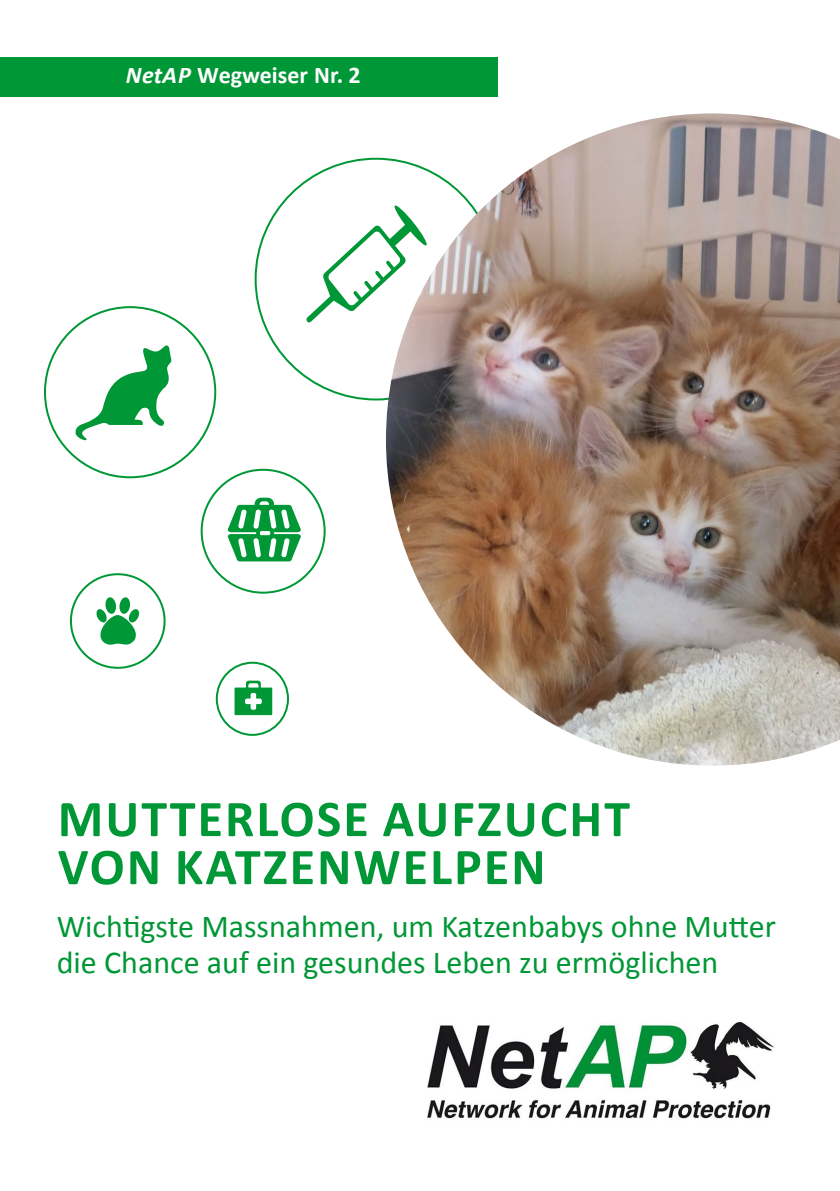
<style>
.page{position:relative;width:840px;height:1191px;background:#fff}
.page>*{position:absolute;margin:0;border:0;box-sizing:border-box;transform-origin:0 0}
.t1{font:700 52px/48px "Calibri";letter-spacing:.04em;color:#009736}
.t2{font:32px/36px "Calibri";color:#009736}
.t3{font:700 24px "Calibri";color:#fff}
.s1{font-style:italic}
</style>
<div class="page">
<img style="left:427px;top:1022px;width:346px;height:97px">
<div style="left:0;top:57px;width:497px;height:39px;background:#009736"></div>
<img style="left:386px;top:113px;width:453px;height:652px">
<div style="left:200px;top:469px;width:125px;height:124px;border:2px solid #009736;border-radius:50%"></div>
<div style="left:70px;top:573px;width:95px;height:96px;border:2px solid #009736;border-radius:50%"></div>
<svg style="left:76px;top:345px;width:95px;height:95px"></svg>
<div style="left:216px;top:661px;width:73px;height:75px;border:2px solid #009736;border-radius:50%"></div>
<svg style="left:227px;top:497px;width:74px;height:64px"></svg>
<svg style="left:96px;top:597px;width:43px;height:48px"></svg>
<svg style="left:306px;top:204px;width:122px;height:119px"></svg>
<svg style="left:234px;top:680px;width:38px;height:35px"></svg>
<p class="t3" style="left:126px;top:60px;width:236px"><span class="s1">Netap</span> WEGWEISER N R. 2</p>
<h1 class="t1" style="left:58px;top:792px;width:573px">MUTTERLOSE AUFZUCHT<br>VON KATZENWELPEN</h1>
<p class="t2" style="left:57px;top:906px;width:720px">Wichtigste Massnahmen, um Katzenbabys ohne Mutter die Chance auf ein gesundes Leben zu ermöglichen</p>
</div>
